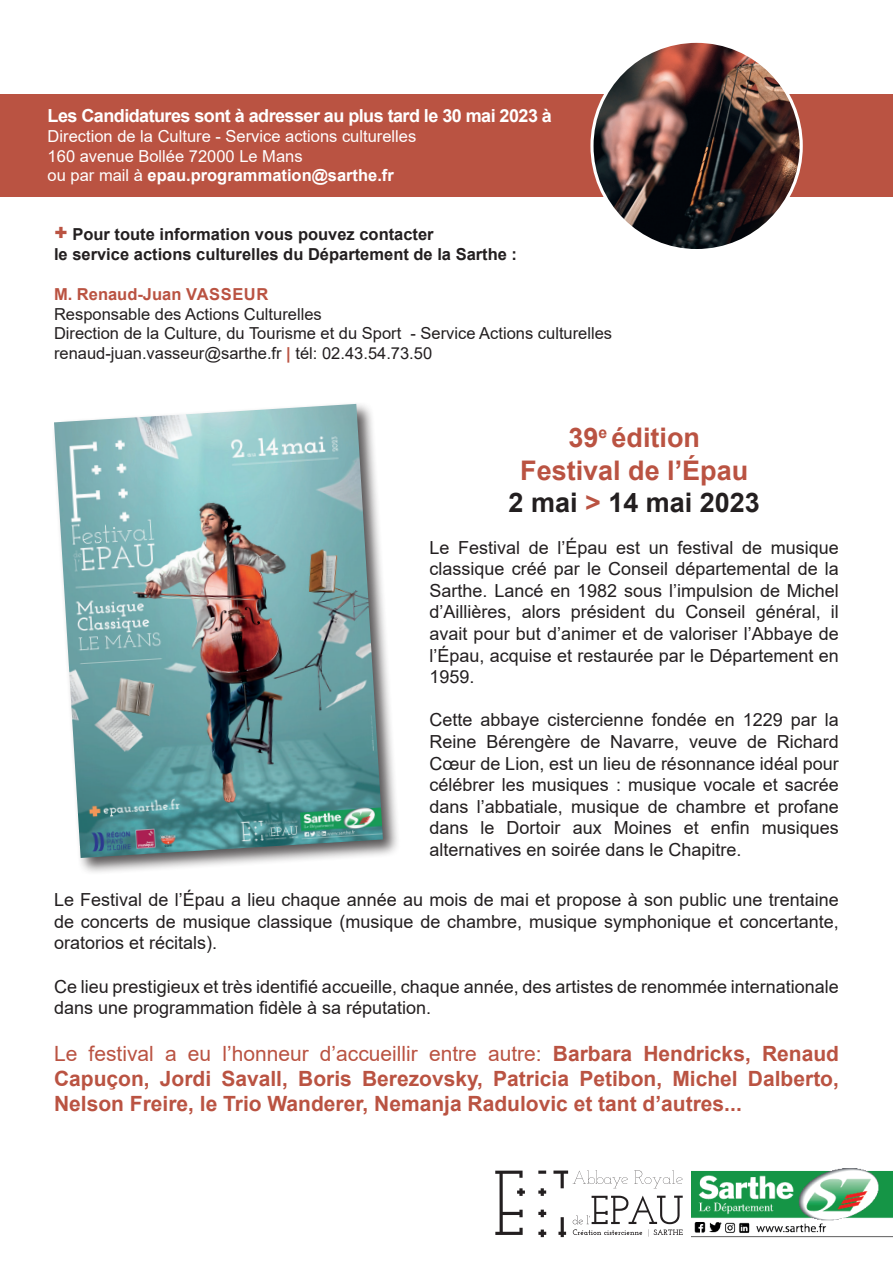
<style>
.page{position:relative;width:893px;height:1263px;background:#fff}
.page>*{position:absolute;margin:0;border:0;box-sizing:border-box;transform-origin:0 0}
.t1{font:700 27px/32.4px "Arial";color:#ba5342;text-align:center}
.t2{font:700 21px/25.2px "Arial";color:#ba5342;text-align:justify}
.t3{font:18px/21.6px "Arial";color:#231f20;text-align:justify}
.t4{font:700 18px "Arial";letter-spacing:-.03em;color:#fff}
.t5{font:16.5px/19.8px "Arial";color:#231f20}
.t6{font:16.5px/19.8px "Arial";color:#fff}
.t7{font:700 16.5px/19.8px "Arial";color:#231f20}
.t8{font:700 16.5px "Arial";color:#ba5342}
.s1{font-weight:700}
.s2{font-weight:900;font-size:21px;color:#ba5342}
.s3{font-weight:700;color:#ba5342}
.s4{color:#231f20}
.s5{font-weight:400}
</style>
<div class="page">
<div style="left:51px;top:401px;width:350px;height:475px;background:#231f20;opacity:.75"></div>
<img style="left:54px;top:404px;width:329px;height:454px">
<div style="left:0;top:95px;width:893px;height:102px;background:#ba5342"></div>
<img style="left:592px;top:41px;width:209px;height:210px;border-radius:105px">
<img style="left:691px;top:1168px;width:202px;height:69px">
<svg style="left:558px;top:1217px;width:8px;height:20px"></svg>
<svg style="left:538px;top:1229px;width:8px;height:8px"></svg>
<svg style="left:538px;top:1209px;width:8px;height:8px"></svg>
<svg style="left:538px;top:1188px;width:8px;height:8px"></svg>
<svg style="left:495px;top:1170px;width:30px;height:65px"></svg>
<svg style="left:538px;top:1170px;width:8px;height:4px"></svg>
<svg style="left:553px;top:1170px;width:75px;height:18px"></svg>
<svg style="left:634px;top:1170px;width:49px;height:18px"></svg>
<svg style="left:573px;top:1195px;width:110px;height:42px"></svg>
<p class="t4" style="left:48px;top:103px;width:506px">Les Candidatures sont à adresser au plus tard le 30 mai 2023 à</p>
<p class="t6" style="left:48px;top:126px;width:370px">Direction de la Culture - Service actions culturelles<br>160 avenue Bollée 72000 Le Mans<br>ou par mail à <span class="s1">epau.programmation@sarthe.fr</span></p>
<p class="t7" style="left:54px;top:225px;width:465px"><span class="s2">+</span> Pour toute information vous pouvez contacter<br>le service actions culturelles du Département de la Sarthe :</p>
<p class="t8" style="left:54px;top:282px;width:216px">M. Renaud-Juan VASSEUR</p>
<p class="t5" style="left:54px;top:304px;width:560px">Responsable des Actions Culturelles<br>Direction de la Culture, du Tourisme et du Sport - Service Actions culturelles renaud-juan.vasseur@sarthe.fr <span class="s3">|</span> tél: 02.43.54.73.50</p>
<h1 class="t1" style="left:508px;top:422px;width:253px">39<sup>e</sup> édition<br>Festival de l’Épau<br><span class="s4">2 mai</span> &gt; <span class="s4">14 mai 2023</span></h1>
<p class="t3" style="left:429px;top:536px;width:411px">Le Festival de l’Épau est un festival de musique classique créé par le Conseil départemental de la Sarthe. Lancé en 1982 sous l’impulsion de Michel d’Aillières, alors président du Conseil général, il avait pour but d’animer et de valoriser l’Abbaye de l’Épau, acquise et restaurée par le Département en 1959.</p>
<p class="t3" style="left:429px;top:709px;width:411px">Cette abbaye cistercienne fondée en 1229 par la Reine Bérengère de Navarre, veuve de Richard Cœur de Lion, est un lieu de résonnance idéal pour célébrer les musiques : musique vocale et sacrée dans l’abbatiale, musique de chambre et profane dans le Dortoir aux Moines et enfin musiques alternatives en soirée dans le Chapitre.</p>
<p class="t3" style="left:54px;top:889px;width:786px">Le Festival de l’Épau a lieu chaque année au mois de mai et propose à son public une trentaine de concerts de musique classique (musique de chambre, musique symphonique et concertante, oratorios et récitals).</p>
<p class="t3" style="left:54px;top:975px;width:786px">Ce lieu prestigieux et très identifié accueille, chaque année, des artistes de renommée internationale dans une programmation fidèle à sa réputation.</p>
<p class="t2" style="left:54px;top:1041px;width:786px"><span class="s5">Le festival a eu l’honneur d’accueillir entre autre:</span> Barbara Hendricks, Renaud Capuçon, Jordi Savall, Boris Berezovsky, Patricia Petibon, Michel Dalberto, Nelson Freire, le Trio Wanderer, Nemanja Radulovic et tant d’autres...</p>
</div>
